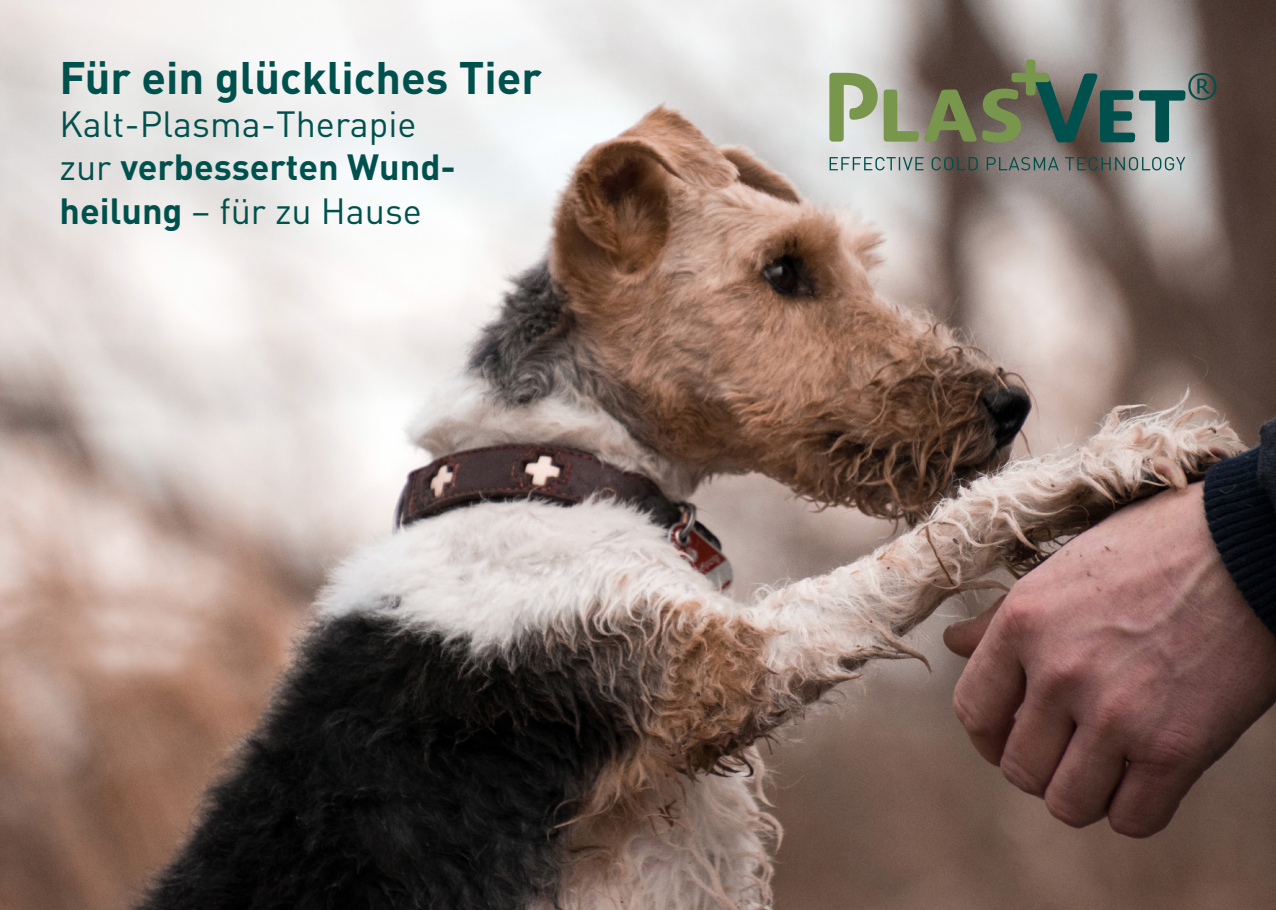
<style>
.page{position:relative;width:1276px;height:910px;background:#fff}
.page>*{position:absolute;margin:0;border:0;box-sizing:border-box;transform-origin:0 0}
.t1{font:700 45px "DIN Pro";color:#00514d}
.t2{font:700 36px/43.2px "DIN Pro";color:#00514d}
.t3{font:36px "DIN Pro";color:#00514d}
.s1{font-weight:400}
</style>
<div class="page">
<img style="left:0;top:0;width:1276px;height:910px">
<svg style="left:829px;top:157px;width:356px;height:13px;background:#7a8884"></svg>
<svg style="left:829px;top:60px;width:387px;height:83px;background:#7a8472"></svg>
<p class="t1" style="left:60px;top:47px;width:484px">Für ein glückliches Tier</p>
<p class="t3" style="left:60px;top:100px;width:358px">Kalt-Plasma-Therapie</p>
<p class="t2" style="left:60px;top:144px;width:398px"><span class="s1">zur</span> verbesserten Wund&shy;heilung <span class="s1">– für zu Hause</span></p>
</div>
